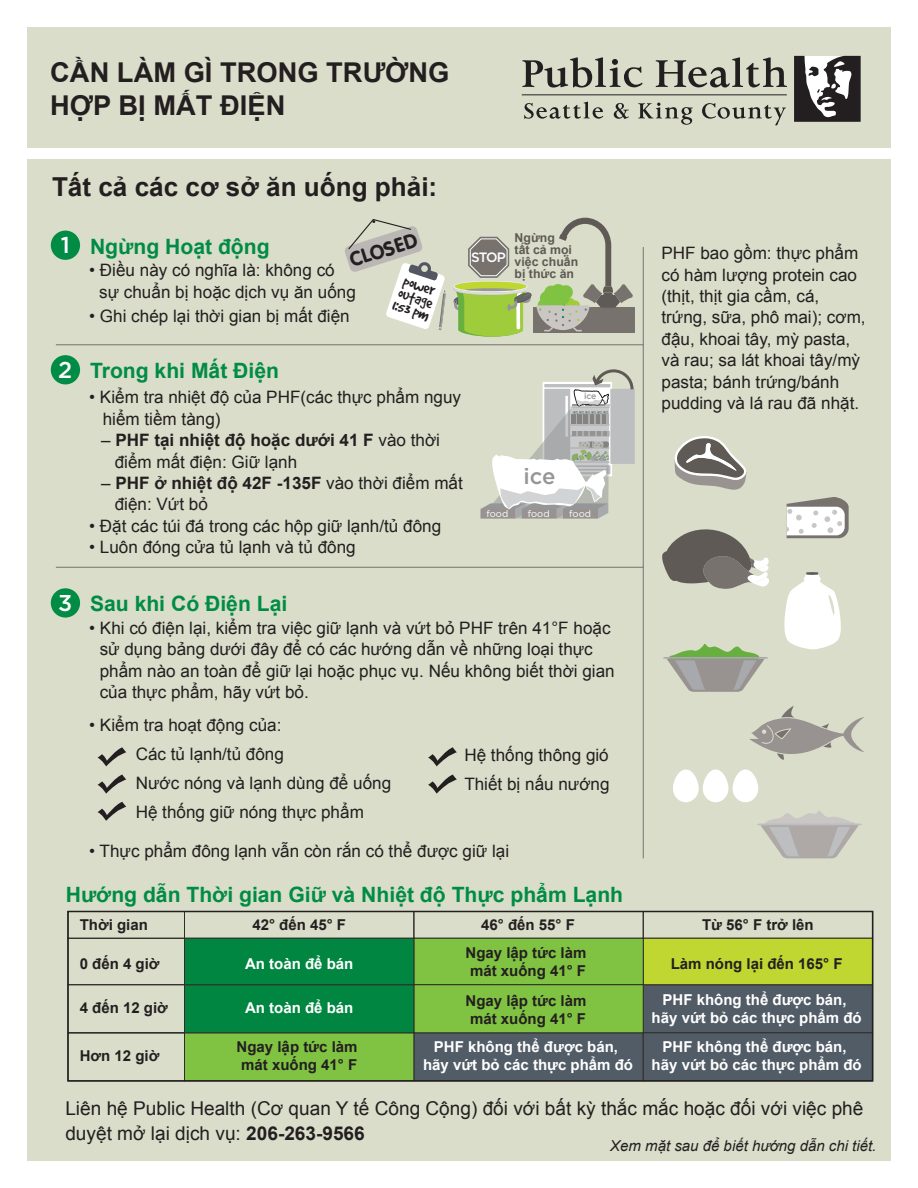
<style>
.page{position:relative;width:918px;height:1188px;background:#fff}
.page>*{position:absolute;margin:0;border:0;box-sizing:border-box;transform-origin:0 0}
.t1{font:700 27.3px/32.7px "Arial";color:#231f20}
.t2{font:700 26.1px "Arial";color:#231f20}
.t3{font:500 22.2px "Gotham";color:#949698}
.t4{font:700 21.15px "Arial";color:#008c44}
.t5{font:700 20.1px "VAG Rounded";color:#231f20}
.t6{font:19.05px/24.3px "Arial";color:#231f20}
.t7{font:17.25px/12.9px "Good Dog Plain";color:#231f20}
.t8{font:17.1px/21.3px "Arial";color:#231f20}
.t9{font:700 15px/18px "Arial";color:#231f20;text-align:center}
.t10{font:700 15px/18px "Arial";color:#fff;text-align:center}
.t11{font:italic 15px "Arial";color:#231f20}
.t12{font:500 13.5px "Gotham";color:#fff}
.t13{font:700 12.3px/12.3px "Arial";color:#5e5954}
.t14{font:9.45px "Gotham";color:#fff}
.t15{font:500 8.7px "Gotham";color:#949698}
.s1{font-family:"Gotham";font-weight:500;font-size:22.95px;color:#fff}
.s2{font-weight:700}
</style>
<div class="page">
<div style="left:27px;top:28px;width:864px;height:1133px;background:#d9ddc9"></div>
<svg style="left:749px;top:706px;width:115px;height:54px"></svg>
<svg style="left:524px;top:102px;width:79px;height:17px"></svg>
<svg style="left:614px;top:103px;width:15px;height:16px"></svg>
<svg style="left:638px;top:103px;width:55px;height:22px"></svg>
<svg style="left:702px;top:103px;width:84px;height:22px"></svg>
<svg style="left:794px;top:56px;width:67px;height:66px;background:#686566"></svg>
<svg style="left:522px;top:57px;width:121px;height:31px"></svg>
<svg style="left:656px;top:57px;width:131px;height:31px"></svg>
<hr style="left:522px;top:95px;width:265px;height:1px;background:#231f20">
<div style="left:17px;top:148px;width:884px;height:10px;background:#fff"></div>
<div style="left:51px;top:355px;width:29px;height:29px;background:#008c44;border-radius:50%"></div>
<hr style="left:56px;top:344px;width:588px;height:1px;background:#78726e">
<hr style="left:643px;top:247px;width:1px;height:611px;background:#78726e">
<hr style="left:56px;top:567px;width:588px;height:1px;background:#78726e">
<svg style="left:98px;top:747px;width:28px;height:19px"></svg>
<svg style="left:98px;top:775px;width:28px;height:19px"></svg>
<svg style="left:98px;top:802px;width:28px;height:19px"></svg>
<svg style="left:428px;top:747px;width:29px;height:19px"></svg>
<svg style="left:428px;top:775px;width:29px;height:19px"></svg>
<div style="left:51px;top:588px;width:29px;height:30px;background:#008c44;border-radius:50%"></div>
<div style="left:51px;top:231px;width:29px;height:29px;background:#008c44;border-radius:50%"></div>
<svg style="left:67px;top:910px;width:807px;height:172px"></svg>
<svg style="left:673px;top:769px;width:85px;height:33px"></svg>
<svg style="left:663px;top:644px;width:105px;height:48px"></svg>
<svg style="left:757px;top:810px;width:105px;height:48px"></svg>
<svg style="left:784px;top:572px;width:57px;height:77px"></svg>
<svg style="left:662px;top:529px;width:107px;height:60px"></svg>
<svg style="left:674px;top:436px;width:73px;height:54px"></svg>
<svg style="left:345px;top:219px;width:101px;height:111px"></svg>
<svg style="left:453px;top:218px;width:180px;height:119px"></svg>
<svg style="left:787px;top:497px;width:62px;height:41px;background:#d2d1ce"></svg>
<svg style="left:480px;top:369px;width:155px;height:149px"></svg>
<h1 class="t1" style="left:50px;top:57px;width:401px">CẦN LÀM GÌ TRONG TRƯỜNG<br>HỢP BỊ MẤT ĐIỆN</h1>
<h2 class="t2" style="left:52px;top:169px;width:387px">Tất cả các cơ sở ăn uống phải:</h2>
<p class="t5" style="left:347px;top:249px;width:71px;rotate:-18deg">CLOSED</p>
<p class="t4" style="left:61px;top:232px;width:210px"><span class="s1">1</span> Ngừng Hoạt động</p>
<p class="t8" style="left:99px;top:260px;width:258px;text-indent:-10px">• Điều này có nghĩa là: không có sự chuẩn bị hoặc dịch vụ ăn uống</p>
<p class="t8" style="left:89px;top:306px;width:262px">• Ghi chép lại thời gian bị mất điện</p>
<p class="t7" style="left:403px;top:273px;width:39px;rotate:18deg">power outage<br>1:53 pm</p>
<p class="t12" style="left:471px;top:249px;width:36px">STOP</p>
<p class="t13" style="left:515px;top:231px;width:65px">Ngừng<br>tất cả mọi việc chuẩn bị thức ăn</p>
<p class="t4" style="left:58px;top:357px;width:222px"><span class="s1">2</span> Trong khi Mất Điện</p>
<p class="t8" style="left:103px;top:387px;width:360px;text-indent:-13px">• Kiểm tra nhiệt độ của PHF(các thực phẩm nguy hiểm tiềm tàng)</p>
<p class="t8" style="left:115px;top:430px;width:327px;text-indent:-13px">– <span class="s2">PHF tại nhiệt độ hoặc dưới 41 F</span> vào thời điểm mất điện: Giữ lạnh</p>
<p class="t8" style="left:115px;top:472px;width:350px;text-indent:-13px">– <span class="s2">PHF ở nhiệt độ 42F -135F</span> vào thời điểm mất điện: Vứt bỏ</p>
<p class="t8" style="left:89px;top:515px;width:354px">• Đặt các túi đá trong các hộp giữ lạnh/tủ đông</p>
<p class="t8" style="left:89px;top:537px;width:268px">• Luôn đóng cửa tủ lạnh và tủ đông</p>
<p class="t3" style="left:524px;top:462px;width:34px">ice</p>
<p class="t15" style="left:584px;top:390px;width:14px">ice</p>
<p class="t14" style="left:486px;top:508px;width:23px">food</p>
<p class="t14" style="left:528px;top:508px;width:23px">food</p>
<p class="t14" style="left:569px;top:508px;width:23px">food</p>
<p class="t4" style="left:58px;top:590px;width:231px"><span class="s1">3</span> Sau khi Có Điện Lại</p>
<p class="t8" style="left:100px;top:617px;width:517px;text-indent:-10px">• Khi có điện lại, kiểm tra việc giữ lạnh và vứt bỏ PHF trên 41°F hoặc sử dụng bảng dưới đây để có các hướng dẫn về những loại thực phẩm nào an toàn để giữ lại hoặc phục vụ. Nếu không biết thời gian của thực phẩm, hãy vứt bỏ.</p>
<p class="t8" style="left:136px;top:711px;width:257px;line-height:29px;text-indent:-46px">• Kiểm tra hoạt động của:<br>Các tủ lạnh/tủ đông<br>Nước nóng và lạnh dùng để uống<br>Hệ thống giữ nóng thực phẩm</p>
<p class="t8" style="left:89px;top:841px;width:422px">• Thực phẩm đông lạnh vẫn còn rắn có thể được giữ lại</p>
<p class="t8" style="left:464px;top:740px;width:147px;line-height:29px">Hệ thống thông gió<br>Thiết bị nấu nướng</p>
<p class="t8" style="left:662px;top:243px;width:206px">PHF bao gồm: thực phẩm có hàm lượng protein cao (thịt, thịt gia cầm, cá, trứng, sữa, phô mai); cơm, đậu, khoai tây, mỳ pasta, và rau; sa lát khoai tây/mỳ pasta; bánh trứng/bánh pudding và lá rau đã nhặt.</p>
<p class="t4" style="left:66px;top:881px;width:559px">Hướng dẫn Thời gian Giữ và Nhiệt độ Thực phẩm Lạnh</p>
<p class="t9" style="left:80px;top:917px;width:70px">Thời gian</p>
<p class="t9" style="left:252px;top:917px;width:95px">42° đến 45° F</p>
<p class="t9" style="left:481px;top:917px;width:95px">46° đến 55° F</p>
<p class="t9" style="left:702px;top:917px;width:113px">Từ 56° F trở lên</p>
<p class="t9" style="left:80px;top:955px;width:81px">0 đến 4 giờ</p>
<p class="t10" style="left:245px;top:955px;width:110px">An toàn để bán</p>
<p class="t10" style="left:245px;top:999px;width:110px">An toàn để bán</p>
<p class="t9" style="left:237px;top:1038px;width:122px">Ngay lập tức làm mát xuống 41° F</p>
<p class="t9" style="left:466px;top:944px;width:122px">Ngay lập tức làm mát xuống 41° F</p>
<p class="t9" style="left:466px;top:992px;width:122px">Ngay lập tức làm mát xuống 41° F</p>
<p class="t10" style="left:423px;top:1038px;width:212px">PHF không thể được bán, hãy vứt bỏ các thực phẩm đó</p>
<p class="t10" style="left:652px;top:1038px;width:212px">PHF không thể được bán, hãy vứt bỏ các thực phẩm đó</p>
<p class="t9" style="left:671px;top:955px;width:173px">Làm nóng lại đến 165° F</p>
<p class="t10" style="left:652px;top:991px;width:212px">PHF không thể được bán, hãy vứt bỏ các thực phẩm đó</p>
<p class="t9" style="left:80px;top:999px;width:90px">4 đến 12 giờ</p>
<p class="t9" style="left:80px;top:1047px;width:81px">Hơn 12 giờ</p>
<p class="t6" style="left:65px;top:1097px;width:800px">Liên hệ Public Health (Cơ quan Y tế Công Cộng) đối với bất kỳ thắc mắc hoặc đối với việc phê duyệt mở lại dịch vụ: <span class="s2">206-263-9566</span></p>
<p class="t11" style="left:610px;top:1136px;width:268px">Xem mặt sau để biết hướng dẫn chi tiết.</p>
</div>
